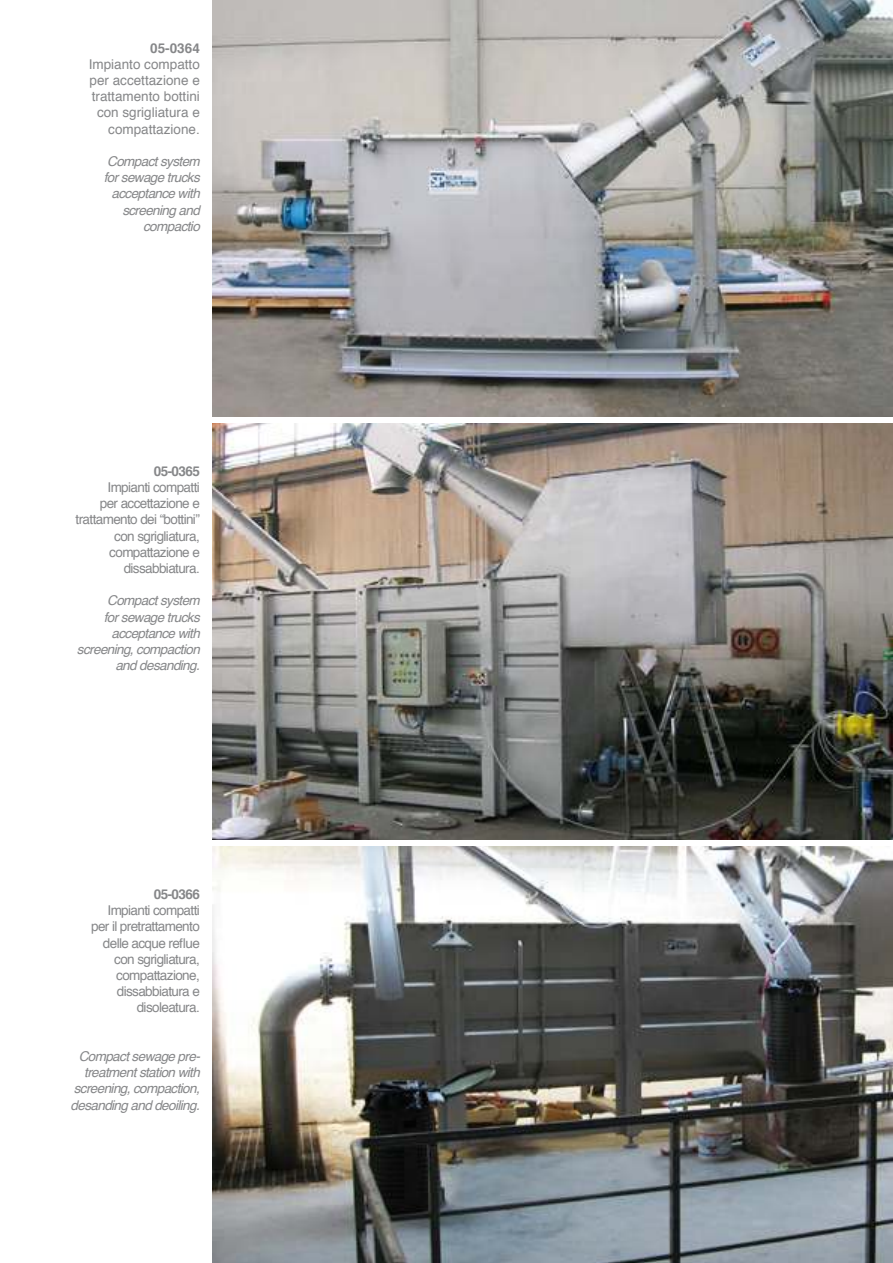
<style>
.page{position:relative;width:893px;height:1263px;background:#fff}
.page>*{position:absolute;margin:0;border:0;box-sizing:border-box;transform-origin:0 0}
.t1{font:italic 13.5px/16.2px "Helvetica";letter-spacing:-.045em;color:#868789;text-align:right}
.t2{font:13.5px/16.2px "Helvetica";letter-spacing:-.045em;color:#868789;text-align:right}
.t3{font:13.5px/16.2px "Helvetica";color:#868789;text-align:right}
.t4{font:700 13.5px "Helvetica";letter-spacing:-.045em;color:#868789}
</style>
<div class="page">
<img style="left:213px;top:423px;width:680px;height:417px">
<img style="left:213px;top:0;width:680px;height:417px">
<img style="left:213px;top:846px;width:680px;height:417px">
<p class="t4" style="left:150px;top:43px;width:51px">05-0364</p>
<p class="t3" style="left:89px;top:56px;width:113px">Impianto compatto per accettazione e trattamento bottini con sgrigliatura e compattazione.</p>
<p class="t1" style="left:104px;top:154px;width:98px">Compact system for sewage trucks acceptance with screening and compactio</p>
<p class="t4" style="left:154px;top:466px;width:47px">05-0365</p>
<p class="t2" style="left:76px;top:479px;width:126px">Impianti compatti<br>per accettazione e trattamento dei “bottini” con sgrigliatura, compattazione e dissabbiatura.</p>
<p class="t1" style="left:77px;top:593px;width:124px">Compact system<br>for sewage trucks acceptance with screening, compaction and desanding.</p>
<p class="t4" style="left:154px;top:889px;width:47px">05-0366</p>
<p class="t2" style="left:91px;top:903px;width:110px">Impianti compatti per il pretrattamento delle acque reflue con sgrigliatura, compattazione, dissabbiatura e disoleatura.</p>
<p class="t1" style="left:71px;top:1048px;width:131px">Compact sewage pre&shy;treatment station with screening, compaction, desanding and deoiling.</p>
</div>
